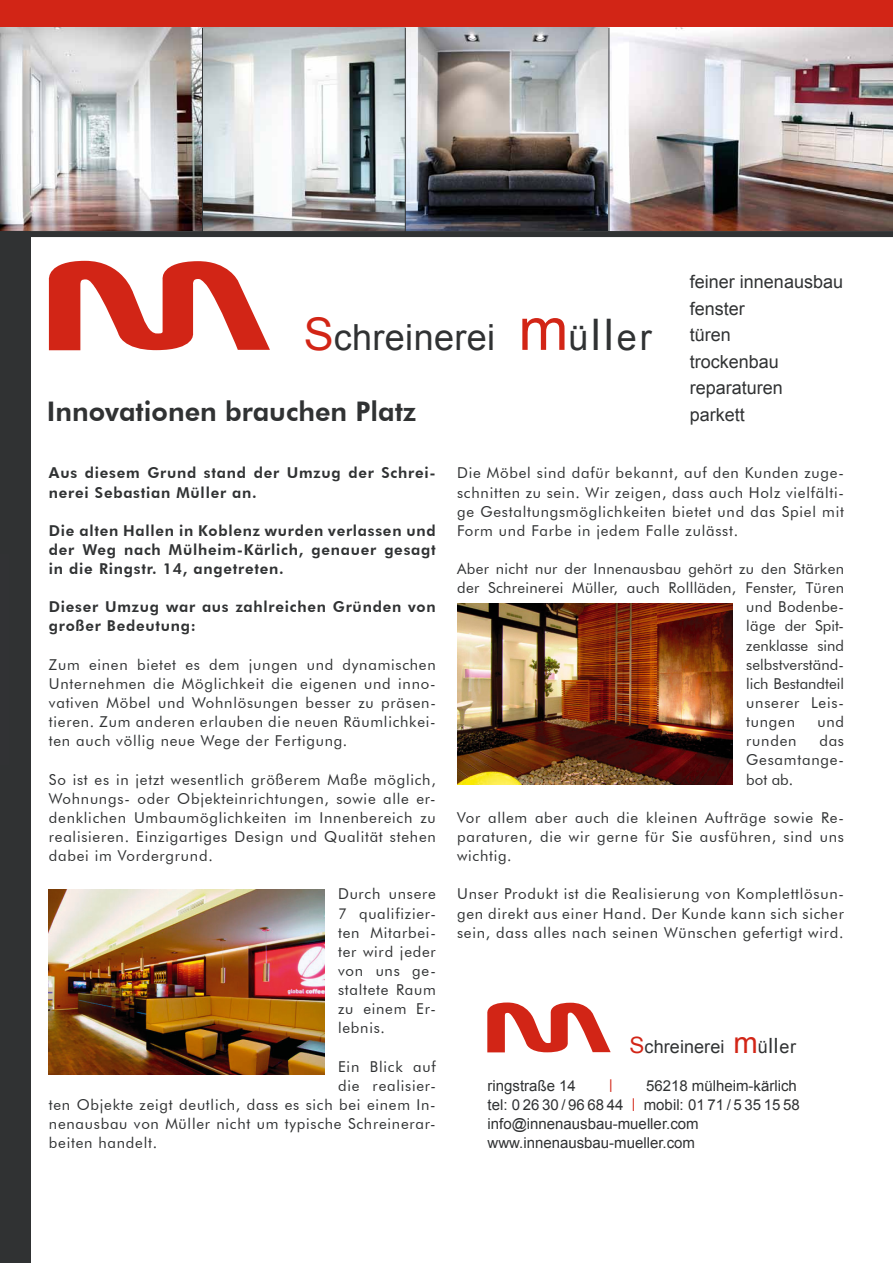
<style>
.page{position:relative;width:893px;height:1263px;background:#fff}
.page>*{position:absolute;margin:0;border:0;box-sizing:border-box;transform-origin:0 0}
.t1{font:36px "Arial";letter-spacing:.01em;color:#303233}
.t2{font:800 27px "Futura BT";color:#303233}
.t3{font:18px/26.5px "Arial";color:#303233}
.t4{font:15px/19.2px "Futura BT";letter-spacing:.05em;color:#303233;text-align:justify}
.t5{font:800 15px/19.2px "Futura BT";letter-spacing:.05em;color:#303233}
.t6{font:15px/19.2px "Arial";color:#303233}
.t7{font:15px "Futura BT";letter-spacing:.02em;color:#303233}
.t8{font:15px "Futura BT";color:#303233}
.t9{font:15px "Futura BT";letter-spacing:.005em;color:#303233}
.t10{font:13.5px "Arial";color:#d22516}
.s1{font-size:45px;color:#d22516}
.s2{font-size:60px;color:#d22516}
.s3{font-size:43.5px}
.s4{font-size:22.5px;color:#d22516}
.s5{font-size:29.25px;color:#d22516}
.s6{font-size:21px}
.s7{font-size:13.5px;color:#d22516}
</style>
<div class="page">
<div style="left:1px;top:0;width:892px;height:28px;background:#d22516"></div>
<div style="left:0;top:231px;width:893px;height:6px;background:#303233"></div>
<div style="left:0;top:191px;width:30px;height:1072px;background:#303233"></div>
<img style="left:0;top:28px;width:893px;height:203px">
<svg style="left:48px;top:261px;width:222px;height:89px"></svg>
<svg style="left:487px;top:1002px;width:124px;height:50px"></svg>
<img style="left:49px;top:890px;width:276px;height:184px">
<hr style="left:608px;top:28px;width:1px;height:207px;background:#303233">
<hr style="left:202px;top:28px;width:1px;height:207px;background:#303233">
<hr style="left:405px;top:28px;width:1px;height:206px;background:#303233">
<img style="left:457px;top:604px;width:276px;height:180px">
<h1 class="t1" style="left:304px;top:314px;width:349px"><span class="s1">S</span>chreinerei <span class="s2">m</span>ü<span class="s3">ll</span>er</h1>
<h2 class="t2" style="left:47px;top:395px;width:371px">Innovationen brauchen Platz</h2>
<p class="t3" style="left:690px;top:269px;width:155px">feiner innenausbau fenster<br>türen<br>trockenbau reparaturen<br>parkett</p>
<p class="t5" style="left:49px;top:463px;width:388px">Aus diesem Grund stand der Umzug der Schrei&shy;nerei Sebastian Müller an.</p>
<p class="t5" style="left:49px;top:521px;width:388px;text-align:justify">Die alten Hallen in Koblenz wurden verlassen und der Weg nach Mülheim-Kärlich, genauer gesagt in die Ringstr. 14, angetreten.</p>
<p class="t5" style="left:49px;top:597px;width:388px">Dieser Umzug war aus zahlreichen Gründen von großer Bedeutung:</p>
<p class="t4" style="left:49px;top:655px;width:388px">Zum einen bietet es dem jungen und dynamischen Unternehmen die Möglichkeit die eigenen und inno&shy;vativen Möbel und Wohnlösungen besser zu präsen&shy;tieren. Zum anderen erlauben die neuen Räumlichkei&shy;ten auch völlig neue Wege der Fertigung.</p>
<p class="t4" style="left:49px;top:769px;width:388px">So ist es in jetzt wesentlich größerem Maße möglich, Wohnungs- oder Objekteinrichtungen, sowie alle er&shy;denklichen Umbaumöglichkeiten im Innenbereich zu realisieren. Einzigartiges Design und Qualität stehen dabei im Vordergrund.</p>
<p class="t4" style="left:338px;top:884px;width:99px">Durch unsere 7 qualifizier&shy;ten Mitarbei&shy;ter wird jeder von uns ge&shy;staltete Raum zu einem Er&shy;lebnis.</p>
<p class="t4" style="left:338px;top:1056px;width:99px">Ein Blick auf</p>
<p class="t4" style="left:338px;top:1076px;width:99px">die realisier-</p>
<p class="t4" style="left:49px;top:1095px;width:388px">ten Objekte zeigt deutlich, dass es sich bei einem In-</p>
<p class="t4" style="left:49px;top:1114px;width:388px">nenausbau von Müller nicht um typische Schreinerar-</p>
<p class="t4" style="left:49px;top:1133px;width:110px">beiten handelt.</p>
<p class="t4" style="left:457px;top:463px;width:388px">Die Möbel sind dafür bekannt, auf den Kunden zuge&shy;schnitten zu sein. Wir zeigen, dass auch Holz vielfälti&shy;ge Gestaltungsmöglichkeiten bietet und das Spiel mit Form und Farbe in jedem Falle zulässt.</p>
<p class="t7" style="left:457px;top:560px;width:388px">Aber nicht nur der Innenausbau gehört zu den Stärken</p>
<p class="t7" style="left:457px;top:579px;width:388px">der Schreinerei Müller, auch Rollläden, Fenster, Türen</p>
<p class="t7" style="left:746px;top:598px;width:99px">und Bodenbe-</p>
<p class="t8" style="left:746px;top:617px;width:99px">läge der Spit-</p>
<p class="t8" style="left:746px;top:636px;width:99px">zenklasse sind</p>
<p class="t9" style="left:746px;top:655px;width:99px">selbstverständ-</p>
<p class="t8" style="left:746px;top:674px;width:99px">lich Bestandteil</p>
<p class="t4" style="left:746px;top:693px;width:99px">unserer Leis-</p>
<p class="t4" style="left:746px;top:712px;width:50px">tungen</p>
<p class="t4" style="left:817px;top:712px;width:28px">und</p>
<p class="t4" style="left:746px;top:731px;width:52px">runden</p>
<p class="t4" style="left:746px;top:731px;width:99px;text-indent:73px">das Gesamtange&shy;bot ab.</p>
<p class="t4" style="left:457px;top:808px;width:388px">Vor allem aber auch die kleinen Aufträge sowie Re&shy;paraturen, die wir gerne für Sie ausführen, sind uns wichtig.</p>
<p class="t4" style="left:457px;top:884px;width:388px">Unser Produkt ist die Realisierung von Komplettlösun&shy;gen direkt aus einer Hand. Der Kunde kann sich sicher sein, dass alles nach seinen Wünschen gefertigt wird.</p>
<p class="t3" style="left:630px;top:1033px;width:168px"><span class="s4">S</span>chreinerei <span class="s5">m</span>ü<span class="s6">ll</span>er</p>
<p class="t6" style="left:487px;top:1076px;width:90px">ringstraße 14</p>
<p class="t10" style="left:609px;top:1076px;width:5px">|</p>
<p class="t6" style="left:487px;top:1076px;width:314px;text-indent:159px">56218 mülheim-kärlich tel: 0 26 30 / 96 68 44 <span class="s7">|</span> mobil: 01 71 / 5 35 15 58 info@innenausbau-mueller.com www.innenausbau-mueller.com</p>
</div>
